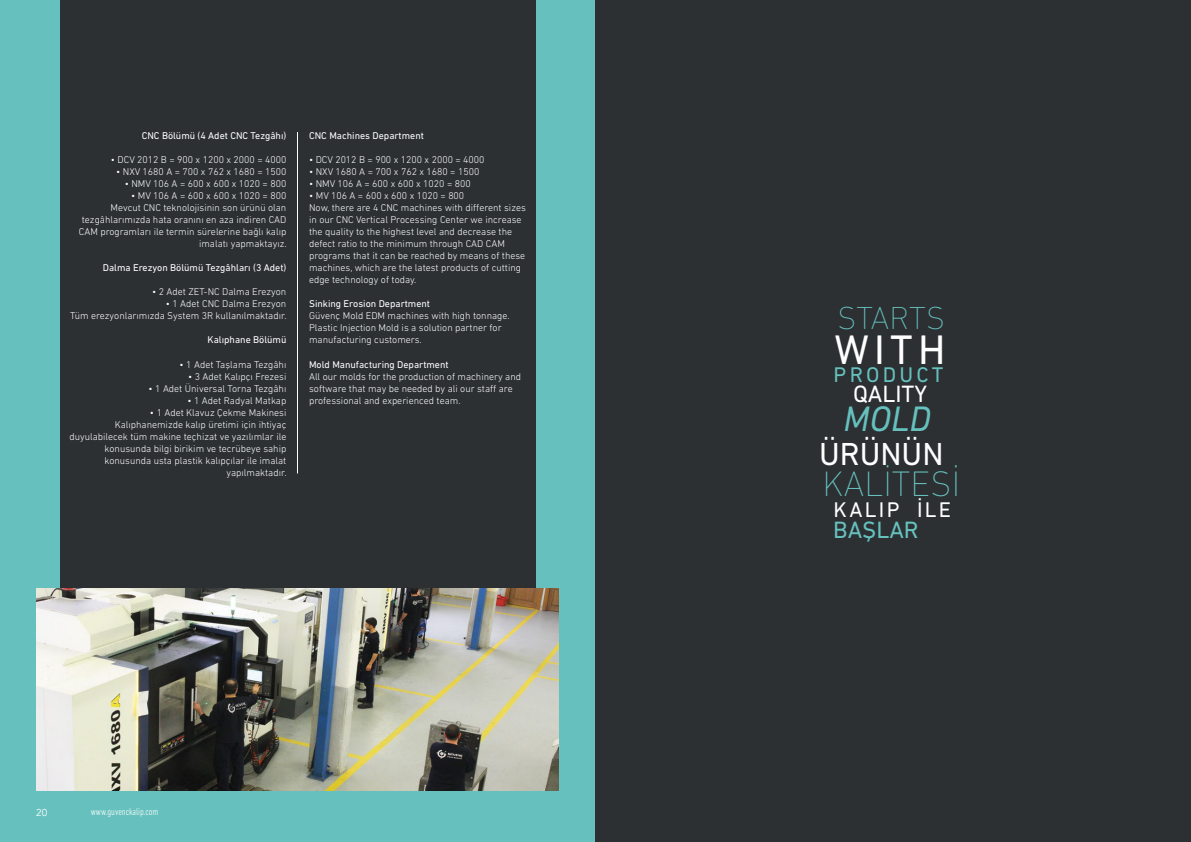
<style>
.page{position:relative;width:1191px;height:842px;background:#fff}
.page>*{position:absolute;margin:0;border:0;box-sizing:border-box;transform-origin:0 0}
.t1{font:42px "DIN Next LT Pro";color:#fff}
.t2{font:200 36px "DIN Next LT Pro";color:#66c1be}
.t3{font:italic 36px "DIN Next LT Pro";color:#66c1be}
.t4{font:200 32.4px "DIN Next LT Pro";letter-spacing:-.005em;color:#66c1be}
.t5{font:32.4px "DIN Next LT Pro";color:#fff}
.t6{font:24px "DIN Next LT Pro";color:#fff}
.t7{font:24px "DIN Next LT Pro";color:#66c1be}
.t8{font:21.6px "DIN Next LT Pro";letter-spacing:.11em;color:#fff}
.t9{font:21.6px "DIN Next LT Pro";letter-spacing:.15em;color:#66c1be}
.t10{font:300 10px/12px "DIN Next LT Pro";color:#fff;text-align:right}
.t11{font:10px "DIN Next LT Pro";color:#fff}
.t12{font:300 condensed 10px "DIN Next LT Pro";color:#fff}
.t13{font:10px "Avenir";color:#fff}
</style>
<div class="page">
<div style="left:0;top:0;width:595px;height:842px;background:#66c1be"></div>
<div style="left:60px;top:0;width:475px;height:590px;background:#2c3033"></div>
<hr style="left:297px;top:132px;width:1px;height:341px;background:#fff">
<img style="left:37px;top:589px;width:521px;height:201px">
<div style="left:595px;top:0;width:596px;height:842px;background:#2c3033"></div>
<p class="t11" style="left:142px;top:130px;width:146px">CNC Bölümü (4 Adet CNC Tezgâhı)</p>
<p class="t10" style="left:111px;top:154px;width:177px">• DCV 2012 B = 900 x 1200 x 2000 = 4000</p>
<p class="t10" style="left:116px;top:166px;width:172px">• NXV 1680 A = 700 x 762 x 1680 = 1500</p>
<p class="t10" style="left:125px;top:178px;width:163px">• NMV 106 A = 600 x 600 x 1020 = 800</p>
<p class="t10" style="left:79px;top:190px;width:209px">• MV 106 A = 600 x 600 x 1020 = 800<br>Mevcut CNC teknolojisinin son ürünü olan tezgâhlarımızda hata oranını en aza indiren CAD CAM programları ile termin sürelerine bağlı kalıp imalatı yapmaktayız.</p>
<p class="t11" style="left:103px;top:262px;width:185px">Dalma Erezyon Bölümü Tezgâhları (3 Adet)</p>
<p class="t10" style="left:152px;top:286px;width:136px">• 2 Adet ZET-NC Dalma Erezyon</p>
<p class="t10" style="left:70px;top:298px;width:218px">• 1 Adet CNC Dalma Erezyon<br>Tüm erezyonlarımızda System 3R kullanılmaktadır.</p>
<p class="t11" style="left:208px;top:334px;width:80px">Kalıphane Bölümü</p>
<p class="t10" style="left:180px;top:358px;width:108px">• 1 Adet Taşlama Tezgâhı</p>
<p class="t10" style="left:188px;top:370px;width:100px">• 3 Adet Kalıpçı Frezesi</p>
<p class="t10" style="left:148px;top:382px;width:139px">• 1 Adet Üniversal Torna Tezgâhı</p>
<p class="t10" style="left:187px;top:394px;width:100px">• 1 Adet Radyal Matkap</p>
<p class="t10" style="left:69px;top:406px;width:219px">• 1 Adet Klavuz Çekme Makinesi<br>Kalıphanemizde kalıp üretimi için ihtiyaç duyulabilecek tüm makine teçhizat ve yazılımlar ile konusunda bilgi birikim ve tecrübeye sahip konusunda usta plastik kalıpçılar ile imalat yapılmaktadır.</p>
<p class="t11" style="left:309px;top:130px;width:116px">CNC Machines Department</p>
<p class="t10" style="left:309px;top:154px;width:177px">• DCV 2012 B = 900 x 1200 x 2000 = 4000</p>
<p class="t10" style="left:309px;top:166px;width:172px">• NXV 1680 A = 700 x 762 x 1680 = 1500</p>
<p class="t10" style="left:309px;top:178px;width:163px">• NMV 106 A = 600 x 600 x 1020 = 800</p>
<p class="t10" style="left:309px;top:190px;width:218px;text-align:left">• MV 106 A = 600 x 600 x 1020 = 800<br>Now, there are 4 CNC machines with different sizes in our CNC Vertical Processing Center we increase the quality to the highest level and decrease the defect ratio to the minimum through CAD CAM programs that it can be reached by means of these machines, which are the latest products of cutting edge technology of today.</p>
<p class="t11" style="left:309px;top:298px;width:122px">Sinking Erosion Department</p>
<p class="t10" style="left:309px;top:310px;width:202px;text-align:left">Güvenç Mold EDM machines with high tonnage.<br>Plastic Injection Mold is a solution partner for manufacturing customers.</p>
<p class="t11" style="left:309px;top:358px;width:141px">Mold Manufacturing Department</p>
<p class="t10" style="left:309px;top:370px;width:213px;text-align:left">All our molds for the production of machinery and software that may be needed by ali our staff are professional and experienced team.</p>
<p class="t13" style="left:36px;top:806px;width:13px">20</p>
<p class="t12" style="left:91px;top:806px;width:69px">www.guvenckalip.com</p>
<h3 class="t4" style="left:837px;top:299px;width:109px">STARTS</h3>
<h1 class="t1" style="left:834px;top:325px;width:113px">WITH</h1>
<h3 class="t9" style="left:833px;top:362px;width:111px">PRODUCT</h3>
<h3 class="t6" style="left:853px;top:380px;width:76px">QALITY</h3>
<h2 class="t3" style="left:843px;top:398px;width:89px">MOLD</h2>
<h3 class="t5" style="left:819px;top:435px;width:126px">ÜRÜNÜN</h3>
<h2 class="t2" style="left:822px;top:463px;width:139px">KALİTESİ</h2>
<h3 class="t8" style="left:833px;top:497px;width:119px">KALIP İLE</h3>
<h3 class="t7" style="left:833px;top:516px;width:87px">BAŞLAR</h3>
</div>
